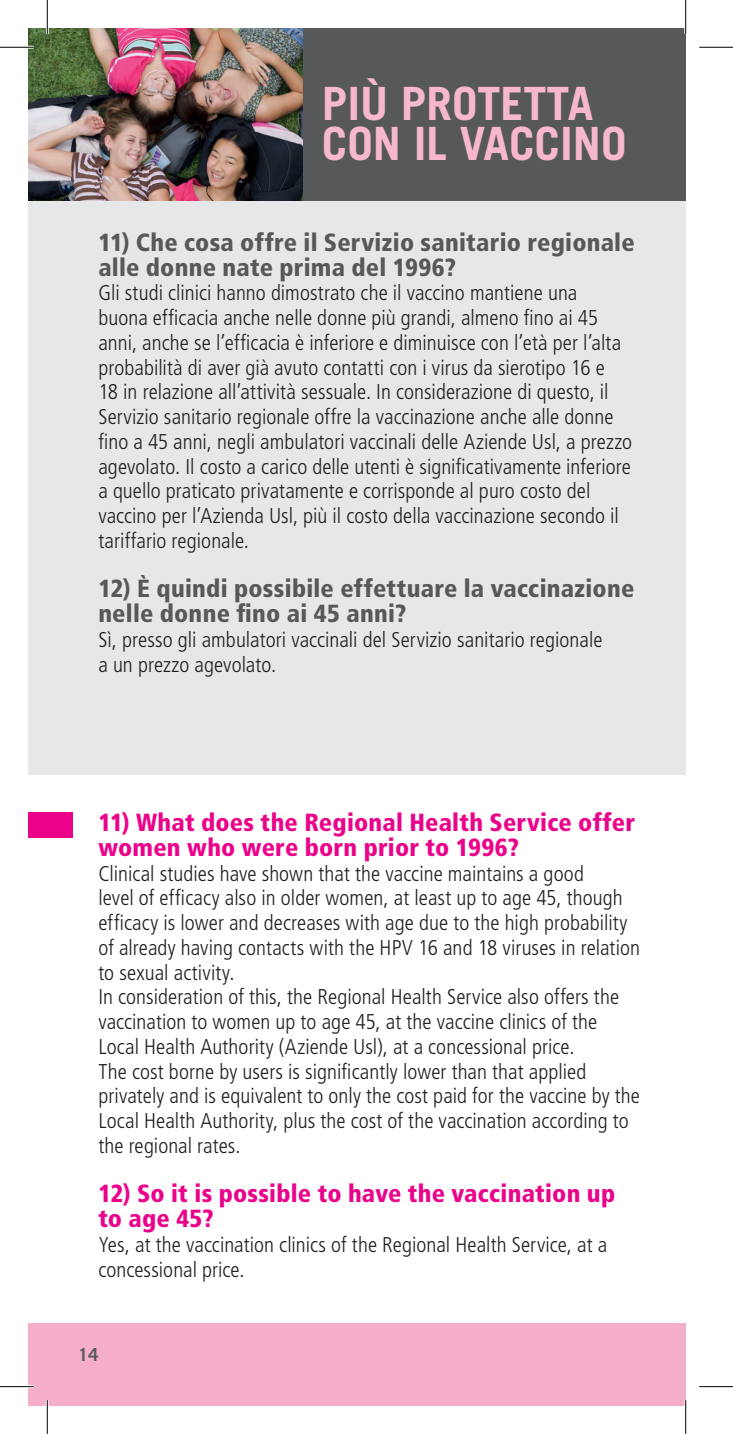
<style>
.page{position:relative;width:733px;height:1435px;background:#fff}
.page>*{position:absolute;margin:0;border:0;box-sizing:border-box;transform-origin:0 0}
.t1{font:700 45.9px/40.5px "Trade Gothic LT Std";color:#f6b7cf}
.Domanda{font:900 condensed 24.75px/24.8px "Frutiger LT Std";letter-spacing:.01em;color:#57585a}
.Domanda-2{font:900 condensed 24.75px/24.8px "Frutiger LT Std";letter-spacing:.01em;color:#eb028b}
.Testo{font:900 condensed 24.75px/24.8px "Frutiger LT Std";letter-spacing:.01em;color:#eb028b}
.Testo-2{font:300 condensed 21.38px/24.8px "Frutiger LT Std";letter-spacing:.005em;color:#231f20}
.t2{font:700 18px "Trade Gothic LT Std";color:#57585a}
</style>
<div class="page">
<div style="left:28px;top:200px;width:657px;height:574px;background:#e6e7e9"></div>
<div style="left:28px;top:813px;width:45px;height:25px;background:#eb028b"></div>
<div style="left:47px;top:28px;width:638px;height:172px;background:#57585a"></div>
<img style="left:28px;top:28px;width:274px;height:172px">
<div style="left:28px;top:1323px;width:657px;height:83px;background:#f5aeca"></div>
<hr style="left:685px;top:28px;width:1px;height:172px;background:#57585a">
<hr style="left:0;top:46px;width:34px;height:3px;background:#fff">
<hr style="left:0;top:1385px;width:34px;height:3px;background:#fff">
<hr style="left:46px;top:0;width:3px;height:34px;background:#fff">
<hr style="left:46px;top:1400px;width:3px;height:34px;background:#fff">
<hr style="left:684px;top:0;width:2px;height:34px;background:#fff">
<hr style="left:684px;top:1400px;width:2px;height:34px;background:#fff">
<hr style="left:0;top:47px;width:34px;height:1px;background:#000">
<hr style="left:699px;top:47px;width:33px;height:1px;background:#000">
<hr style="left:0;top:1386px;width:34px;height:1px;background:#000">
<hr style="left:699px;top:1386px;width:33px;height:1px;background:#000">
<hr style="left:47px;top:0;width:1px;height:34px;background:#000">
<hr style="left:47px;top:1400px;width:1px;height:34px;background:#000">
<hr style="left:685px;top:0;width:1px;height:34px;background:#000">
<hr style="left:685px;top:1400px;width:1px;height:34px;background:#000">
<h1 class="t1" style="left:322px;top:82px;width:306px">PIÙ PROTETTA<br>CON IL VACCINO</h1>
<p class="Domanda" style="left:98px;top:230px;width:537px">11) Che cosa offre il Servizio sanitario regionale alle donne nate prima del 1996?</p>
<p class="Testo-2" style="left:98px;top:281px;width:535px">Gli studi clinici hanno dimostrato che il vaccino mantiene una buona efficacia anche nelle donne più grandi, almeno fino ai 45 anni, anche se l’efficacia è inferiore e diminuisce con l’età per l’alta probabilità di aver già avuto contatti con i virus da sierotipo 16 e<br>18 in relazione all’attività sessuale. In considerazione di questo, il Servizio sanitario regionale offre la vaccinazione anche alle donne fino a 45 anni, negli ambulatori vaccinali delle Aziende Usl, a prezzo agevolato. Il costo a carico delle utenti è significativamente inferiore a quello praticato privatamente e corrisponde al puro costo del vaccino per l’Azienda Usl, più il costo della vaccinazione secondo il tariffario regionale.</p>
<p class="Domanda" style="left:98px;top:576px;width:537px">12) È quindi possibile effettuare la vaccinazione nelle donne fino ai 45 anni?</p>
<p class="Testo-2" style="left:98px;top:627px;width:505px">Sì, presso gli ambulatori vaccinali del Servizio sanitario regionale</p>
<p class="Testo-2" style="left:98px;top:652px;width:179px">a un prezzo agevolato.</p>
<p class="Domanda-2" style="left:98px;top:810px;width:538px">11) What does the Regional Health Service offer women who were born prior to 1996?</p>
<p class="Testo-2" style="left:98px;top:861px;width:543px">Clinical studies have shown that the vaccine maintains a good<br>level of efficacy also in older women, at least up to age 45, though efficacy is lower and decreases with age due to the high probability of already having contacts with the HPV 16 and 18 viruses in relation to sexual activity.</p>
<p class="Testo-2" style="left:98px;top:985px;width:522px">In consideration of this, the Regional Health Service also offers the vaccination to women up to age 45, at the vaccine clinics of the<br>Local Health Authority (Aziende Usl), at a concessional price.</p>
<p class="Testo-2" style="left:98px;top:1059px;width:543px">The cost borne by users is significantly lower than that applied privately and is equivalent to only the cost paid for the vaccine by the Local Health Authority, plus the cost of the vaccination according to the regional rates.</p>
<p class="Testo" style="left:98px;top:1181px;width:518px">12) So it is possible to have the vaccination up to age 45?</p>
<p class="Testo-2" style="left:98px;top:1232px;width:510px">Yes, at the vaccination clinics of the Regional Health Service, at a concessional price.</p>
<p class="t2" style="left:78px;top:1344px;width:22px">14</p>
</div>
